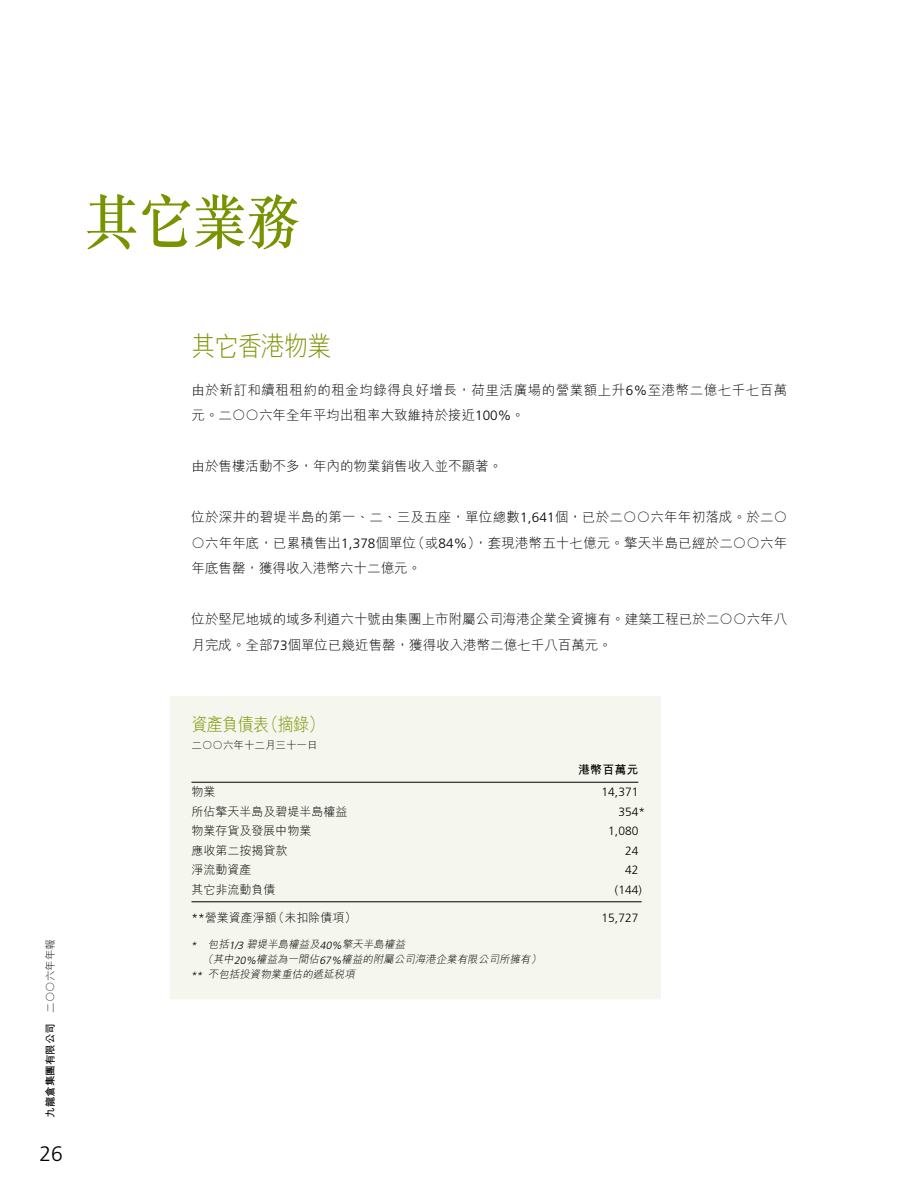
<style>
.page{position:relative;width:915px;height:1191px;background:#fff}
.page>*{position:absolute;margin:0;border:0;box-sizing:border-box;transform-origin:0 0}
.t1{font:500 60px "M Sung HK";color:#789300;scale:.9 1}
.t2{font:300 27px "M Hei HK";letter-spacing:-.05em;color:#789300;scale:.9 1}
.t3{font:300 21px "Frutiger";color:#000}
.t4{font:300 18px "M Hei HK";letter-spacing:-.05em;color:#789300;scale:.9 1}
.t5{font:300 13.5px/25.5px "M Hei HK";color:#000}
.t6{font:300 13.5px/25.5px "M Hei HK";letter-spacing:.035em;color:#000}
.t7{font:300 12px "M Hei HK";color:#000}
.t8{font:300 12px "Frutiger";color:#000}
.t9{font:700 12px "M Hei HK";color:#000}
.t10{font:italic 300 10.5px "M Hei HK";color:#000}
.t11{font:700 10.5px "M Hei HK";color:#000}
.t12{font:300 10.5px "M Hei HK";color:#000}
.s1{font-weight:300}
.s2{font-family:"Frutiger"}
</style>
<div class="page">
<div style="left:170px;top:697px;width:490px;height:302px;background:#f5f7ee"></div>
<hr style="left:191px;top:782px;width:447px;height:1px;background:#000">
<hr style="left:191px;top:901px;width:450px;height:1px;background:#000">
<h1 class="t1" style="left:85px;top:181px;width:241px">其它業務</h1>
<p class="t11" style="left:43px;top:1117px;width:180px;rotate:-90deg">九龍倉集團有限公司 <span class="s1">二○○六年年報</span></p>
<h3 class="t3" style="left:39px;top:1141px;width:25px">26</h3>
<h2 class="t2" style="left:191px;top:327px;width:157px">其它香港物業</h2>
<p class="t6" style="left:191px;top:376px;width:597px">由於新訂和續租租約的租金均錄得良好增長，荷里活廣場的營業額上升<span class="s2">6%</span>至港幣二億七千七百萬元。二○○六年全年平均出租率大致維持於接近<span class="s2">100%</span>。</p>
<p class="t5" style="left:191px;top:453px;width:312px">由於售樓活動不多，年內的物業銷售收入並不顯著。</p>
<p class="t5" style="left:191px;top:504px;width:597px">位於深井的碧堤半島的第一、二、三及五座，單位總數<span class="s2">1,641</span>個，已於二○○六年年初落成。於二○</p>
<p class="t5" style="left:191px;top:529px;width:597px">○六年年底，已累積售出<span class="s2">1,378</span>個單位（或<span class="s2">84%</span>），套現港幣五十七億元。擎天半島已經於二○○六年年底售罄，獲得收入港幣六十二億元。</p>
<p class="t5" style="left:191px;top:606px;width:597px">位於堅尼地城的域多利道六十號由集團上市附屬公司海港企業全資擁有。建築工程已於二○○六年八月完成。全部<span class="s2">73</span>個單位已幾近售罄，獲得收入港幣二億七千八百萬元。</p>
<h3 class="t4" style="left:191px;top:711px;width:150px">資產負債表（摘錄）</h3>
<p class="t12" style="left:191px;top:738px;width:128px">二○○六年十二月三十一日</p>
<p class="t9" style="left:578px;top:761px;width:61px">港幣百萬元</p>
<p class="t7" style="left:191px;top:783px;width:26px">物業</p>
<p class="t8" style="left:601px;top:785px;width:38px">14,371</p>
<p class="t7" style="left:191px;top:803px;width:158px">所佔擎天半島及碧堤半島權益</p>
<p class="t8" style="left:618px;top:805px;width:28px">354*</p>
<p class="t7" style="left:191px;top:822px;width:122px">物業存貨及發展中物業</p>
<p class="t8" style="left:608px;top:824px;width:32px">1,080</p>
<p class="t7" style="left:191px;top:842px;width:98px">應收第二按揭貸款</p>
<p class="t8" style="left:624px;top:844px;width:15px">24</p>
<p class="t7" style="left:191px;top:861px;width:62px">淨流動資產</p>
<p class="t8" style="left:624px;top:863px;width:15px">42</p>
<p class="t7" style="left:191px;top:881px;width:86px">其它非流動負債</p>
<p class="t8" style="left:614px;top:883px;width:28px">(144)</p>
<p class="t7" style="left:191px;top:909px;width:166px"><span class="s2">**</span>營業資產淨額（未扣除債項）</p>
<p class="t8" style="left:601px;top:911px;width:38px">15,727</p>
<p class="t10" style="left:191px;top:937px;width:218px"><span class="s2">*</span> 包括<span class="s2">1/3</span> 碧堤半島權益及<span class="s2">40%</span>擎天半島權益</p>
<p class="t10" style="left:202px;top:952px;width:342px">（其中<span class="s2">20%</span>權益為一間佔<span class="s2">67%</span>權益的附屬公司海港企業有限公司所擁有）</p>
<p class="t10" style="left:191px;top:967px;width:168px"><span class="s2">**</span> 不包括投資物業重估的遞延稅項</p>
</div>
